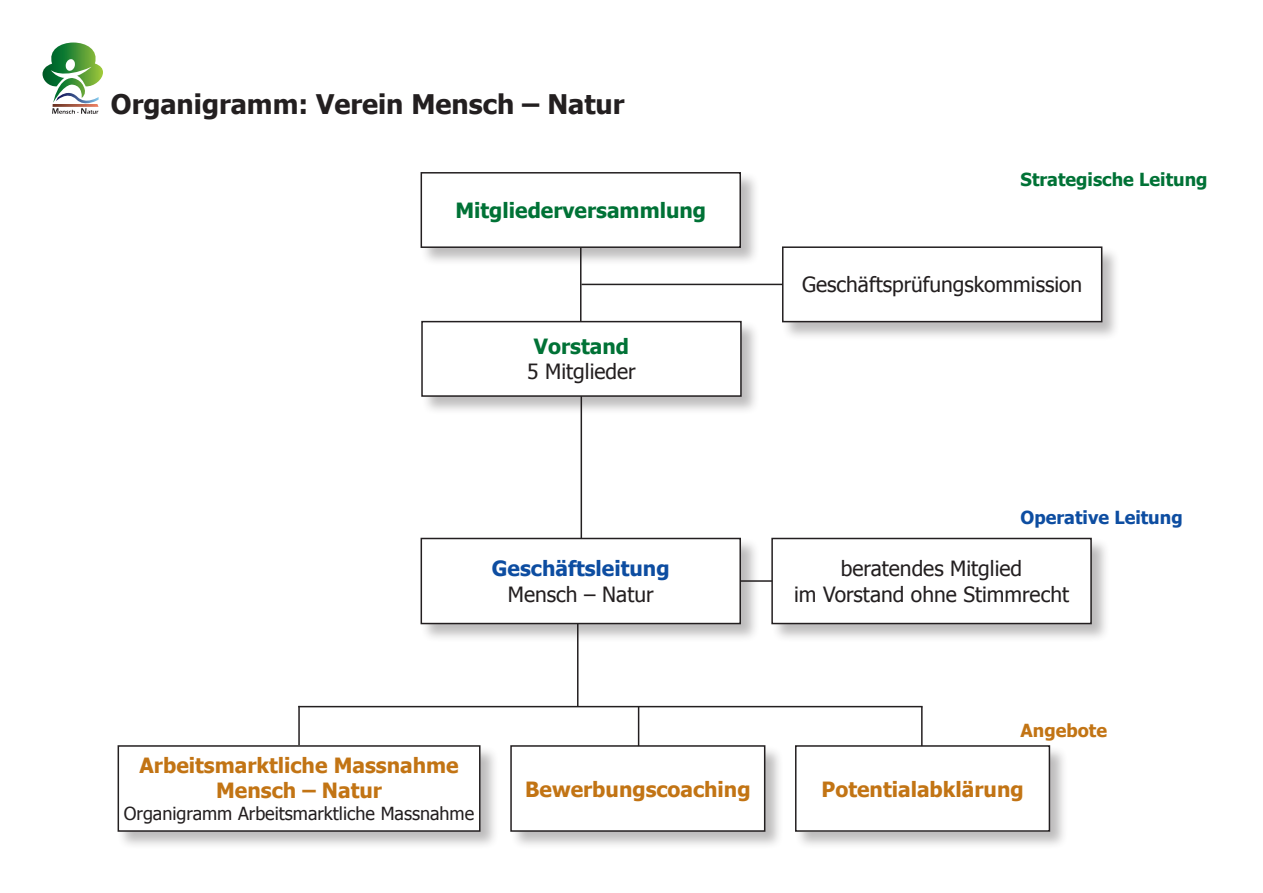
<style>
.page{position:relative;width:1263px;height:893px;background:#fff}
.page>*{position:absolute;margin:0;border:0;box-sizing:border-box;transform-origin:0 0}
.t1{font:700 27px "Tahoma";color:#231f20}
.t2{font:21px/25.2px "Tahoma";color:#231f20;text-align:center}
.t3{font:700 21px/25.2px "Tahoma";color:#c27414;text-align:center}
.t4{font:700 21px "Tahoma";color:#007236}
.t5{font:700 21px "Tahoma";color:#0d4da1}
.t6{font:18px "Tahoma";color:#231f20}
.t7{font:700 18px "Tahoma";color:#007236}
.t8{font:700 18px "Tahoma";color:#0d4da1}
.t9{font:700 18px "Tahoma";color:#c27414}
</style>
<div class="page">
<div style="left:421px;top:321px;width:339px;height:94px;background:#231f20;opacity:.3"></div>
<div style="left:422px;top:322px;width:319px;height:74px;background:#fff"></div>
<div style="left:421px;top:321px;width:321px;height:76px;border:2px solid #231f20"></div>
<div style="left:782px;top:246px;width:339px;height:95px;background:#231f20;opacity:.3"></div>
<div style="left:783px;top:247px;width:319px;height:75px;background:#fff"></div>
<div style="left:782px;top:246px;width:320px;height:76px;border:2px solid #231f20"></div>
<div style="left:420px;top:172px;width:339px;height:94px;background:#231f20;opacity:.3"></div>
<div style="left:421px;top:173px;width:319px;height:74px;background:#fff"></div>
<div style="left:421px;top:172px;width:320px;height:76px;border:2px solid #231f20"></div>
<hr style="left:580px;top:247px;width:1px;height:75px;background:#231f20">
<hr style="left:581px;top:284px;width:202px;height:1px;background:#231f20">
<div style="left:420px;top:537px;width:339px;height:106px;background:#231f20;opacity:.3"></div>
<div style="left:421px;top:538px;width:319px;height:85px;background:#fff"></div>
<div style="left:421px;top:538px;width:320px;height:86px;border:2px solid #231f20"></div>
<div style="left:771px;top:537px;width:339px;height:106px;background:#231f20;opacity:.3"></div>
<div style="left:772px;top:538px;width:319px;height:85px;background:#fff"></div>
<div style="left:771px;top:538px;width:321px;height:86px;border:2px solid #231f20"></div>
<hr style="left:580px;top:396px;width:2px;height:142px;background:#231f20">
<hr style="left:740px;top:580px;width:32px;height:2px;background:#231f20">
<div style="left:117px;top:745px;width:382px;height:105px;background:#231f20;opacity:.3"></div>
<div style="left:118px;top:746px;width:362px;height:85px;background:#fff"></div>
<div style="left:118px;top:745px;width:362px;height:87px;border:2px solid #231f20"></div>
<div style="left:510px;top:745px;width:274px;height:105px;background:#231f20;opacity:.3"></div>
<div style="left:511px;top:746px;width:254px;height:85px;background:#fff"></div>
<div style="left:510px;top:745px;width:255px;height:87px;border:2px solid #231f20"></div>
<hr style="left:577px;top:623px;width:1px;height:83px;background:#231f20">
<hr style="left:298px;top:706px;width:624px;height:1px;background:#231f20">
<hr style="left:298px;top:706px;width:2px;height:39px;background:#231f20">
<hr style="left:638px;top:707px;width:1px;height:39px;background:#231f20">
<svg style="left:43px;top:43px;width:60px;height:71px"></svg>
<div style="left:795px;top:745px;width:274px;height:105px;background:#231f20;opacity:.3"></div>
<div style="left:796px;top:746px;width:253px;height:85px;background:#fff"></div>
<div style="left:795px;top:745px;width:255px;height:87px;border:2px solid #231f20"></div>
<hr style="left:921px;top:707px;width:1px;height:39px;background:#231f20">
<p class="t1" style="left:111px;top:85px;width:515px">Organigramm: Verein Mensch – Natur</p>
<p class="t4" style="left:455px;top:196px;width:252px">Mitgliederversammlung</p>
<p class="t4" style="left:534px;top:332px;width:97px">Vorstand</p>
<p class="t2" style="left:527px;top:358px;width:110px">5 Mitglieder</p>
<p class="t7" style="left:1020px;top:167px;width:188px">Strategische Leitung</p>
<p class="t2" style="left:802px;top:271px;width:282px">Geschäftsprüfungskommission</p>
<p class="t5" style="left:492px;top:554px;width:179px">Geschäftsleitung</p>
<p class="t2" style="left:508px;top:580px;width:147px">Mensch – Natur</p>
<p class="t8" style="left:1020px;top:505px;width:164px">Operative Leitung</p>
<p class="t2" style="left:794px;top:555px;width:276px">beratendes Mitglied<br>im Vorstand ohne Stimmrecht</p>
<p class="t3" style="left:140px;top:752px;width:321px">Arbeitsmarktliche Massnahme<br>Mensch – Natur</p>
<p class="t6" style="left:124px;top:801px;width:352px">Organigramm Arbeitsmarktliche Massnahme</p>
<p class="t3" style="left:525px;top:775px;width:227px">Bewerbungscoaching</p>
<p class="t9" style="left:1020px;top:717px;width:88px">Angebote</p>
<p class="t3" style="left:821px;top:775px;width:204px">Potentialabklärung</p>
</div>
